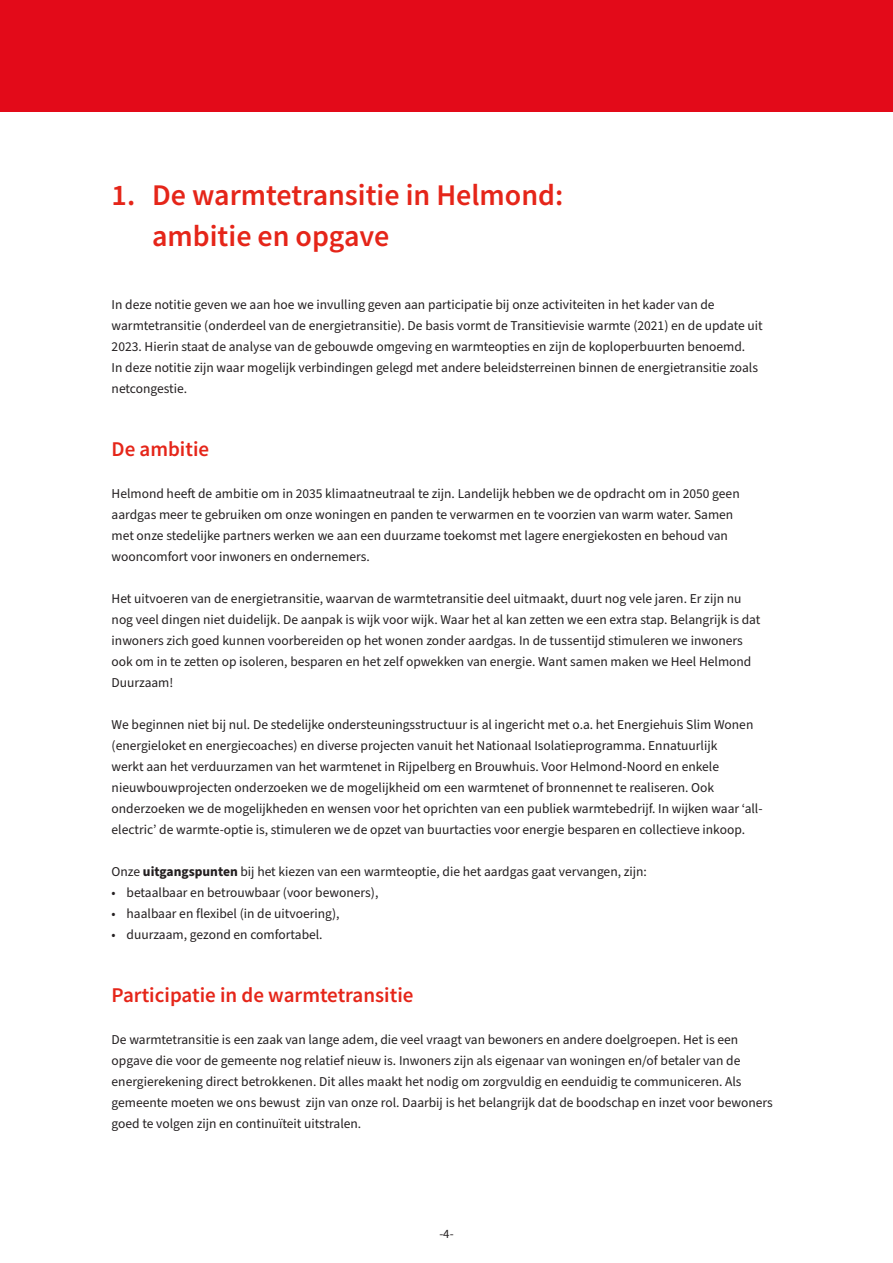
<style>
.page{position:relative;width:893px;height:1263px;background:#fff}
.page>*{position:absolute;margin:0;border:0;box-sizing:border-box;transform-origin:0 0}
.kop{font:600 30px "Source Sans Pro";color:#e52519}
.tussenkop{font:600 21px "Source Sans Pro";color:#e52519}
.platte_tekst_nieuw{font:13.5px/21px "Source Sans Pro";color:#231f20}
.t1{font:12.75px "Source Sans Pro";color:#231f20}
.s1{font-weight:700}
</style>
<div class="page">
<div style="left:0;top:0;width:893px;height:112px;background:#e30a19"></div>
<h1 class="kop" style="left:112px;top:176px;width:453px">1. De warmtetransitie in Helmond:</h1>
<h1 class="kop" style="left:152px;top:216px;width:239px">ambitie en opgave</h1>
<p class="platte_tekst_nieuw" style="left:112px;top:294px;width:653px">In deze notitie geven we aan hoe we invulling geven aan participatie bij onze activiteiten in het kader van de warmtetransitie (onderdeel van de energietransitie). De basis vormt de Transitievisie warmte (2021) en de update uit 2023. Hierin staat de analyse van de gebouwde omgeving en warmteopties en zijn de koploperbuurten benoemd.<br>In deze notitie zijn waar mogelijk verbindingen gelegd met andere beleidsterreinen binnen de energietransitie zoals netcongestie.</p>
<h2 class="tussenkop" style="left:112px;top:435px;width:99px">De ambitie</h2>
<p class="platte_tekst_nieuw" style="left:112px;top:483px;width:630px">Helmond heeft de ambitie om in 2035 klimaatneutraal te zijn. Landelijk hebben we de opdracht om in 2050 geen aardgas meer te gebruiken om onze woningen en panden te verwarmen en te voorzien van warm water. Samen met onze stedelijke partners werken we aan een duurzame toekomst met lagere energiekosten en behoud van wooncomfort voor inwoners en ondernemers.</p>
<p class="platte_tekst_nieuw" style="left:112px;top:588px;width:650px">Het uitvoeren van de energietransitie, waarvan de warmtetransitie deel uitmaakt, duurt nog vele jaren. Er zijn nu nog veel dingen niet duidelijk. De aanpak is wijk voor wijk. Waar het al kan zetten we een extra stap. Belangrijk is dat inwoners zich goed kunnen voorbereiden op het wonen zonder aardgas. In de tussentijd stimuleren we inwoners ook om in te zetten op isoleren, besparen en het zelf opwekken van energie. Want samen maken we Heel Helmond Duurzaam!</p>
<p class="platte_tekst_nieuw" style="left:112px;top:714px;width:652px">We beginnen niet bij nul. De stedelijke ondersteuningsstructuur is al ingericht met o.a. het Energiehuis Slim Wonen (energieloket en energiecoaches) en diverse projecten vanuit het Nationaal Isolatieprogramma. Ennatuurlijk<br>werkt aan het verduurzamen van het warmtenet in Rijpelberg en Brouwhuis. Voor Helmond-Noord en enkele nieuwbouwprojecten onderzoeken we de mogelijkheid om een warmtenet of bronnennet te realiseren. Ook onderzoeken we de mogelijkheden en wensen voor het oprichten van een publiek warmtebedrijf. In wijken waar ‘all&shy;electric’ de warmte-optie is, stimuleren we de opzet van buurtacties voor energie besparen en collectieve inkoop.</p>
<p class="platte_tekst_nieuw" style="left:112px;top:861px;width:537px">Onze <span class="s1">uitgangspunten</span> bij het kiezen van een warmteoptie, die het aardgas gaat vervangen, zijn:</p>
<p class="platte_tekst_nieuw" style="left:112px;top:882px;width:268px">• betaalbaar en betrouwbaar (voor bewoners),</p>
<p class="platte_tekst_nieuw" style="left:112px;top:903px;width:229px">• haalbaar en flexibel (in de uitvoering),</p>
<p class="platte_tekst_nieuw" style="left:112px;top:924px;width:213px">• duurzaam, gezond en comfortabel.</p>
<h2 class="tussenkop" style="left:112px;top:981px;width:303px">Participatie in de warmtetransitie</h2>
<p class="platte_tekst_nieuw" style="left:112px;top:1029px;width:663px">De warmtetransitie is een zaak van lange adem, die veel vraagt van bewoners en andere doelgroepen. Het is een opgave die voor de gemeente nog relatief nieuw is. Inwoners zijn als eigenaar van woningen en/of betaler van de energierekening direct betrokkenen. Dit alles maakt het nodig om zorgvuldig en eenduidig te communiceren. Als gemeente moeten we ons bewust zijn van onze rol. Daarbij is het belangrijk dat de boodschap en inzet voor bewoners goed te volgen zijn en continuïteit uitstralen.</p>
<p class="t1" style="left:439px;top:1225px;width:16px">-4-</p>
</div>
